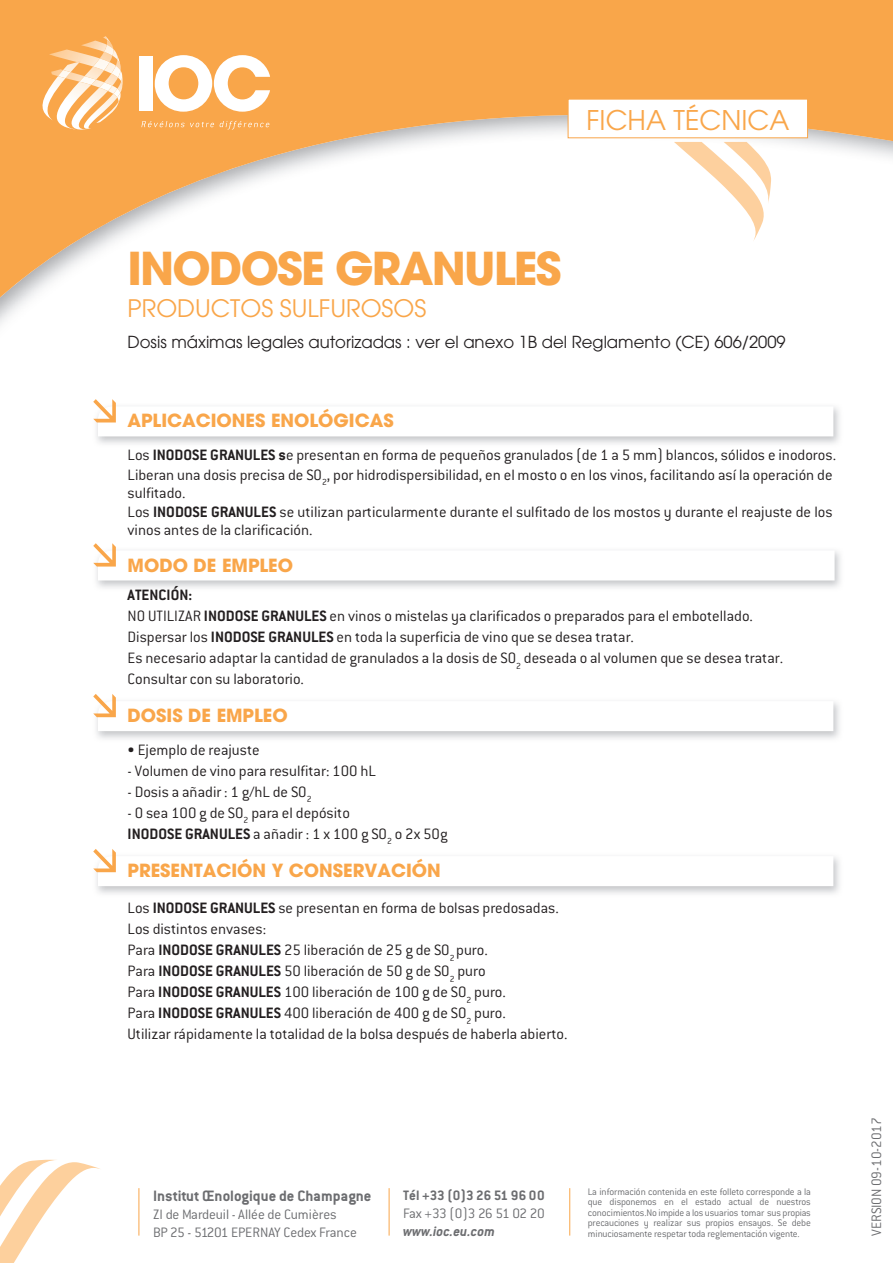
<style>
.page{position:relative;width:893px;height:1263px;background:#fff}
.page>*{position:absolute;margin:0;border:0;box-sizing:border-box;transform-origin:0 0}
.t1{font:700 45px "Avant Garde LT";letter-spacing:-.04em;color:#f9a64a}
.t2{font:27px "Avant Garde LT";color:#f9a64a}
.t3{font:24px "Avant Garde LT";color:#f9a64a}
.t4{font:700 18px "Avant Garde LT";color:#f9a64a}
.t5{font:300 16.5px/21px "Conduit ITC";color:#231f20}
.t6{font:16.5px "Avant Garde LT";color:#231f20}
.t7{font:700 16.5px "Conduit ITC";color:#6c6d70}
.t8{font:300 15px/18px "Conduit ITC";letter-spacing:-.01em;color:#6c6d70}
.t9{font:700 15px "Conduit ITC";color:#6c6d70}
.t10{font:300 15px "Conduit ITC";letter-spacing:-.03em;color:#6c6d70}
.t11{font:italic 700 15px "Conduit ITC";color:#6c6d70}
.t12{font:300 10.5px/10.5px "Conduit ITC";letter-spacing:-.015em;color:#6c6d70;text-align:justify}
.s1{font-weight:700}
</style>
<div class="page">
<svg style="left:0;top:0;width:893px;height:324px"></svg>
<svg style="left:0;top:1160px;width:100px;height:103px"></svg>
<svg style="left:567px;top:98px;width:241px;height:41px"></svg>
<hr style="left:139px;top:1188px;width:1px;height:47px;background:#f9a64a">
<hr style="left:389px;top:1188px;width:1px;height:47px;background:#f9a64a">
<hr style="left:569px;top:1188px;width:1px;height:47px;background:#f9a64a">
<img style="left:49px;top:49px;width:6px;height:13px">
<img style="left:121px;top:75px;width:2px;height:54px">
<img style="left:113px;top:105px;width:8px;height:25px">
<img style="left:55px;top:36px;width:58px;height:94px">
<img style="left:93px;top:58px;width:6px;height:12px">
<img style="left:79px;top:76px;width:17px;height:9px">
<svg style="left:99px;top:36px;width:23px;height:69px;background:#fbcf9e"></svg>
<img style="left:39px;top:62px;width:40px;height:59px">
<svg style="left:58px;top:70px;width:13px;height:8px"></svg>
<svg style="left:141px;top:121px;width:73px;height:6px"></svg>
<svg style="left:220px;top:121px;width:49px;height:8px"></svg>
<div style="left:139px;top:56px;width:14px;height:55px;background:#fff"></div>
<svg style="left:155px;top:55px;width:115px;height:57px"></svg>
<img style="left:674px;top:142px;width:92px;height:100px">
<img style="left:724px;top:142px;width:47px;height:62px">
<svg style="left:93px;top:399px;width:740px;height:37px"></svg>
<svg style="left:93px;top:543px;width:742px;height:37px"></svg>
<svg style="left:93px;top:694px;width:740px;height:37px"></svg>
<svg style="left:93px;top:849px;width:740px;height:37px"></svg>
<h2 class="t2" style="left:586px;top:104px;width:204px">FICHA TÉCNICA</h2>
<h1 class="t1" style="left:128px;top:239px;width:436px">INODOSE GRANULES</h1>
<h3 class="t3" style="left:128px;top:294px;width:300px">PRODUCTOS SULFUROSOS</h3>
<p class="t6" style="left:128px;top:332px;width:660px">Dosis máximas legales autorizadas : ver el anexo 1B del Reglamento (CE) 606/2009</p>
<p class="t4" style="left:128px;top:408px;width:268px">APLICACIONES ENOLÓGICAS</p>
<p class="t5" style="left:128px;top:445px;width:710px;line-height:19.5px">Los <span class="s1">INODOSE GRANULES s</span>e presentan en forma de pequeños granulados (de 1 a 5 mm) blancos, sólidos e inodoros.<br>Liberan una dosis precisa de SO<sub>2</sub>, por hidrodispersibilidad, en el mosto o en los vinos, facilitando así la operación de</p>
<p class="t5" style="left:128px;top:483px;width:706px;line-height:19.5px">sulfitado.<br>Los <span class="s1">INODOSE GRANULES</span> se utilizan particularmente durante el sulfitado de los mostos y durante el reajuste de los</p>
<p class="t5" style="left:128px;top:520px;width:186px">vinos antes de la clarificación.</p>
<p class="t4" style="left:128px;top:553px;width:167px">MODO DE EMPLEO</p>
<p class="t5" style="left:128px;top:585px;width:657px"><span class="s1">ATENCIÓN:<br></span>NO UTILIZAR <span class="s1">INODOSE GRANULES</span> en vinos o mistelas ya clarificados o preparados para el embotellado.<br>Dispersar los <span class="s1">INODOSE GRANULES</span> en toda la superficia de vino que se desea tratar.<br>Es necesario adaptar la cantidad de granulados a la dosis de SO<sub>2</sub> deseada o al volumen que se desea tratar.<br>Consultar con su laboratorio.</p>
<p class="t4" style="left:128px;top:704px;width:162px">DOSIS DE EMPLEO</p>
<p class="t5" style="left:128px;top:739px;width:134px">• Ejemplo de reajuste</p>
<p class="t5" style="left:128px;top:760px;width:250px">- Volumen de vino para resulfitar: 100 hL</p>
<p class="t5" style="left:128px;top:781px;width:185px">- Dosis a añadir : 1 g/hL de SO<sub>2</sub></p>
<p class="t5" style="left:128px;top:802px;width:322px">- O sea 100 g de SO<sub>2</sub> para el depósito<br><span class="s1">INODOSE GRANULES</span> a añadir : 1 x 100 g SO<sub>2</sub> o 2x 50g</p>
<p class="t4" style="left:128px;top:859px;width:315px">PRESENTACIÓN Y CONSERVACIÓN</p>
<p class="t5" style="left:128px;top:898px;width:441px">Los <span class="s1">INODOSE GRANULES</span> se presentan en forma de bolsas predosadas.<br>Los distintos envases:<br>Para <span class="s1">INODOSE GRANULES</span> 25 liberación de 25 g de SO<sub>2</sub> puro.<br>Para <span class="s1">INODOSE GRANULES</span> 50 liberación de 50 g de SO<sub>2</sub> puro<br>Para <span class="s1">INODOSE GRANULES</span> 100 liberación de 100 g de SO<sub>2</sub> puro.<br>Para <span class="s1">INODOSE GRANULES</span> 400 liberación de 400 g de SO<sub>2</sub> puro.<br>Utilizar rápidamente la totalidad de la bolsa después de haberla abierto.</p>
<p class="t7" style="left:153px;top:1186px;width:220px">Institut Œnologique de Champagne</p>
<p class="t8" style="left:153px;top:1205px;width:205px">ZI de Mardeuil - Allée de Cumières<br>BP 25 - 51201 EPERNAY Cedex France</p>
<p class="t9" style="left:403px;top:1186px;width:143px">Tél +33 (0)3 26 51 96 00</p>
<p class="t10" style="left:403px;top:1205px;width:143px">Fax +33 (0)3 26 51 02 20</p>
<p class="t11" style="left:403px;top:1222px;width:93px">www.ioc.eu.com</p>
<p class="t12" style="left:588px;top:1186px;width:225px">La información contenida en este folleto corresponde a la que disponemos en el estado actual de nuestros conocimientos.No impide a los usuarios tomar sus propias precauciones y realizar sus propios ensayos. Se debe minuciosamente respetar toda reglementación vigente.</p>
<p class="t8" style="left:867px;top:1235px;width:120px;rotate:-90deg">VERSION 09-10-2017</p>
</div>
